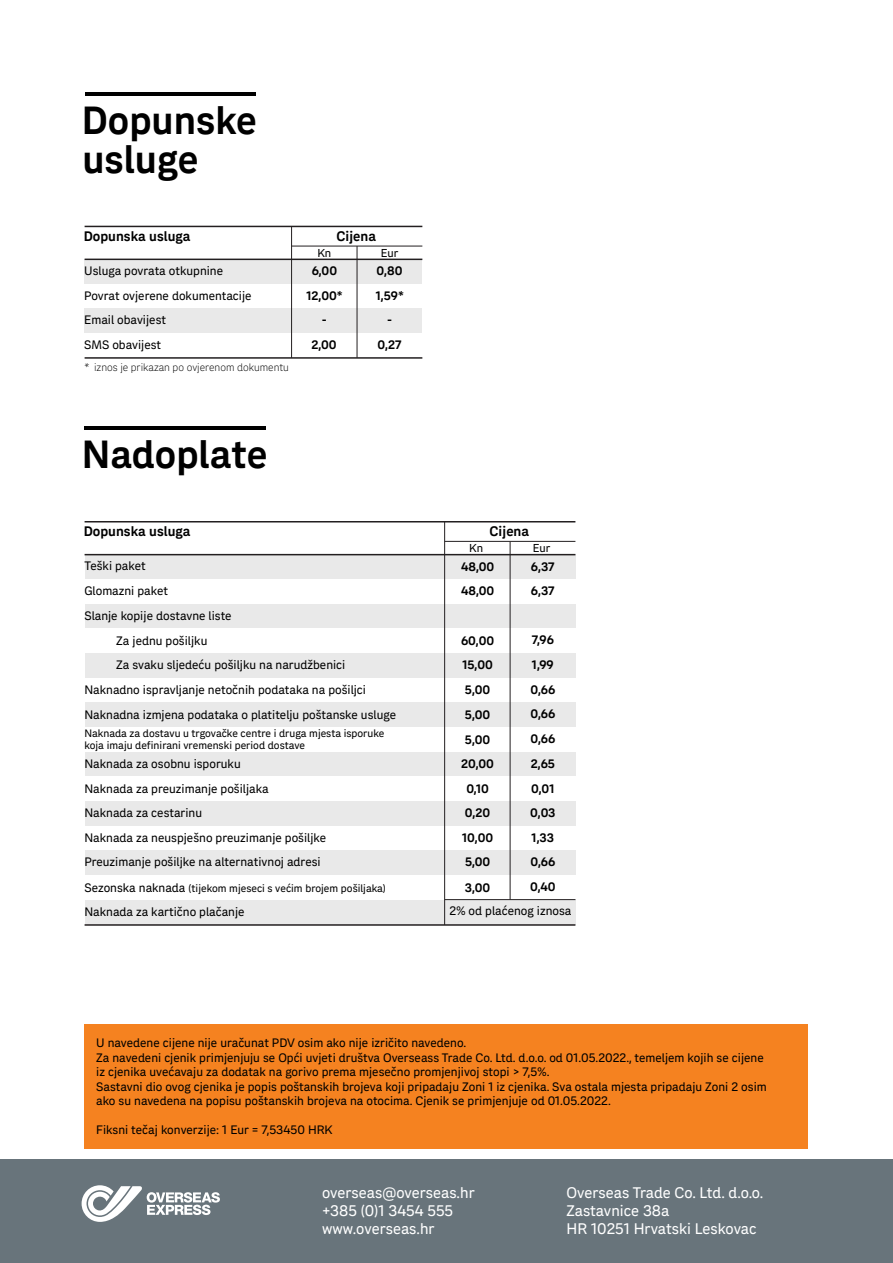
<style>
.page{position:relative;width:893px;height:1263px;background:#fff}
.page>*{position:absolute;margin:0;border:0;box-sizing:border-box;transform-origin:0 0}
.t1{font:700 38.4px/38.7px "Post Sans";color:#000}
.t2{font:15px/18px "Post Sans";color:#fff}
.t3{font:700 13.5px "Post Sans";color:#000}
.t4{font:12px/24.6px "Post Sans";color:#000}
.t5{font:700 12px/24.8px "Post Sans";color:#000}
.t6{font:11.25px "Post Sans";color:#000}
.t7{font:10.5px/12.6px "Post Sans";color:#000}
.t8{font:300 10.5px "Post Sans";color:#000}
.s1{font-size:12px}
</style>
<div class="page">
<div style="left:0;top:1160px;width:893px;height:103px;background:#68747b"></div>
<svg style="left:82px;top:1185px;width:138px;height:37px"></svg>
<div style="left:85px;top:259px;width:337px;height:25px;background:#e9e9e9"></div>
<div style="left:85px;top:308px;width:337px;height:25px;background:#e9e9e9"></div>
<hr style="left:85px;top:92px;width:170px;height:4px;background:#000">
<hr style="left:85px;top:259px;width:337px;height:1px;background:#231f20">
<hr style="left:85px;top:226px;width:337px;height:1px;background:#231f20">
<hr style="left:85px;top:357px;width:337px;height:2px;background:#231f20">
<hr style="left:291px;top:226px;width:1px;height:132px;background:#231f20">
<hr style="left:292px;top:246px;width:130px;height:1px;background:#231f20">
<hr style="left:357px;top:246px;width:1px;height:112px;background:#231f20">
<hr style="left:85px;top:426px;width:181px;height:4px;background:#000">
<div style="left:85px;top:554px;width:490px;height:25px;background:#e9e9e9"></div>
<div style="left:85px;top:604px;width:490px;height:24px;background:#e9e9e9"></div>
<div style="left:85px;top:653px;width:490px;height:25px;background:#e9e9e9"></div>
<div style="left:85px;top:702px;width:490px;height:25px;background:#e9e9e9"></div>
<div style="left:85px;top:752px;width:490px;height:24px;background:#e9e9e9"></div>
<div style="left:85px;top:801px;width:490px;height:25px;background:#e9e9e9"></div>
<div style="left:85px;top:850px;width:490px;height:25px;background:#e9e9e9"></div>
<div style="left:85px;top:900px;width:490px;height:24px;background:#e9e9e9"></div>
<hr style="left:85px;top:554px;width:490px;height:1px;background:#231f20">
<hr style="left:85px;top:521px;width:490px;height:1px;background:#231f20">
<hr style="left:85px;top:924px;width:490px;height:2px;background:#231f20">
<hr style="left:444px;top:522px;width:1px;height:403px;background:#231f20">
<hr style="left:445px;top:541px;width:130px;height:1px;background:#231f20">
<hr style="left:510px;top:542px;width:1px;height:357px;background:#231f20">
<hr style="left:445px;top:899px;width:130px;height:1px;background:#231f20">
<div style="left:84px;top:1024px;width:723px;height:124px;background:#f58220"></div>
<h1 class="t1" style="left:82px;top:101px;width:177px">Dopunske usluge</h1>
<p class="t3" style="left:84px;top:228px;width:108px">Dopunska usluga</p>
<p class="t4" style="left:84px;top:258px;width:169px;line-height:25px">Usluga povrata otkupnine<br>Povrat ovjerene dokumentacije</p>
<p class="t4" style="left:84px;top:307px;width:83px;line-height:25.3px">Email obavijest<br>SMS obavijest</p>
<p class="t8" style="left:84px;top:361px;width:206px">* iznos je prikazan po ovjerenom dokumentu</p>
<p class="t3" style="left:337px;top:228px;width:41px">Cijena</p>
<p class="t6" style="left:317px;top:246px;width:15px">Kn</p>
<p class="t6" style="left:381px;top:246px;width:19px">Eur</p>
<p class="t5" style="left:312px;top:259px;width:27px">6,00</p>
<p class="t5" style="left:377px;top:259px;width:27px">0,80</p>
<p class="t5" style="left:306px;top:284px;width:38px">12,00*</p>
<p class="t5" style="left:376px;top:284px;width:30px">1,59*</p>
<p class="t5" style="left:322px;top:307px;width:6px">-</p>
<p class="t5" style="left:387px;top:307px;width:6px">-</p>
<p class="t5" style="left:311px;top:332px;width:27px">2,00</p>
<p class="t5" style="left:378px;top:332px;width:25px">0,27</p>
<h1 class="t1" style="left:82px;top:435px;width:187px">Nadoplate</h1>
<p class="t3" style="left:490px;top:523px;width:41px">Cijena</p>
<p class="t5" style="left:461px;top:554px;width:35px">48,00<br>48,00</p>
<p class="t5" style="left:461px;top:628px;width:35px;text-align:center">60,00<br>15,00<br>5,00<br>5,00<br>5,00<br>20,00<br>0,10<br>0,20<br>10,00<br>5,00<br>3,00</p>
<p class="t3" style="left:84px;top:523px;width:108px">Dopunska usluga</p>
<p class="t4" style="left:84px;top:554px;width:63px">Teški paket</p>
<p class="t4" style="left:84px;top:603px;width:149px">Slanje kopije dostavne liste</p>
<p class="t6" style="left:469px;top:541px;width:15px">Kn</p>
<p class="t6" style="left:533px;top:541px;width:19px">Eur</p>
<p class="t5" style="left:531px;top:554px;width:25px">6,37<br>6,37</p>
<p class="t5" style="left:530px;top:628px;width:27px">7,96<br>1,99<br>0,66<br>0,66<br>0,66<br>2,65<br>0,01<br>0,03<br>1,33<br>0,66<br>0,40</p>
<p class="t4" style="left:84px;top:579px;width:85px">Glomazni paket</p>
<p class="t4" style="left:116px;top:628px;width:93px">Za jednu pošiljku</p>
<p class="t4" style="left:116px;top:653px;width:231px">Za svaku sljedeću pošiljku na narudžbenici</p>
<p class="t4" style="left:84px;top:677px;width:283px">Naknadno ispravljanje netočnih podataka na pošiljci</p>
<p class="t4" style="left:84px;top:702px;width:313px">Naknadna izmjena podataka o platitelju poštanske usluge</p>
<p class="t7" style="left:84px;top:726px;width:302px">Naknada za dostavu u trgovačke centre i druga mjesta isporuke koja imaju definirani vremenski period dostave</p>
<p class="t4" style="left:84px;top:751px;width:243px">Naknada za osobnu isporuku<br>Naknada za preuzimanje pošiljaka<br>Naknada za cestarinu<br>Naknada za neuspješno preuzimanje pošiljke Preuzimanje pošiljke na alternativnoj adresi</p>
<p class="t7" style="left:84px;top:881px;width:303px"><span class="s1">Sezonska naknada</span> (tijekom mjeseci s većim brojem pošiljaka)</p>
<p class="t4" style="left:84px;top:899px;width:162px">Naknada za kartično plačanje</p>
<p class="t4" style="left:449px;top:898px;width:124px">2% od plaćenog iznosa</p>
<p class="t4" style="left:96px;top:1036px;width:672px;line-height:14.4px">U navedene cijene nije uračunat PDV osim ako nije izričito navedeno.<br>Za navedeni cjenik primjenjuju se Opći uvjeti društva Overseass Trade Co. Ltd. d.o.o. od 01.05.2022., temeljem kojih se cijene iz cjenika uvećavaju za dodatak na gorivo prema mjesečno promjenjivoj stopi &gt; 7,5%.<br>Sastavni dio ovog cjenika je popis poštanskih brojeva koji pripadaju Zoni 1 iz cjenika. Sva ostala mjesta pripadaju Zoni 2 osim ako su navedena na popisu poštanskih brojeva na otocima. Cjenik se primjenjuje od 01.05.2022.</p>
<p class="t4" style="left:96px;top:1117px;width:238px">Fiksni tečaj konverzije: 1 Eur = 7,53450 HRK</p>
<p class="t2" style="left:322px;top:1184px;width:154px">overseas@overseas.hr +385 (0)1 3454 555 www.overseas.hr</p>
<p class="t2" style="left:566px;top:1184px;width:198px">Overseas Trade Co. Ltd. d.o.o.<br>Zastavnice 38a<br>HR 10251 Hrvatski Leskovac</p>
</div>
